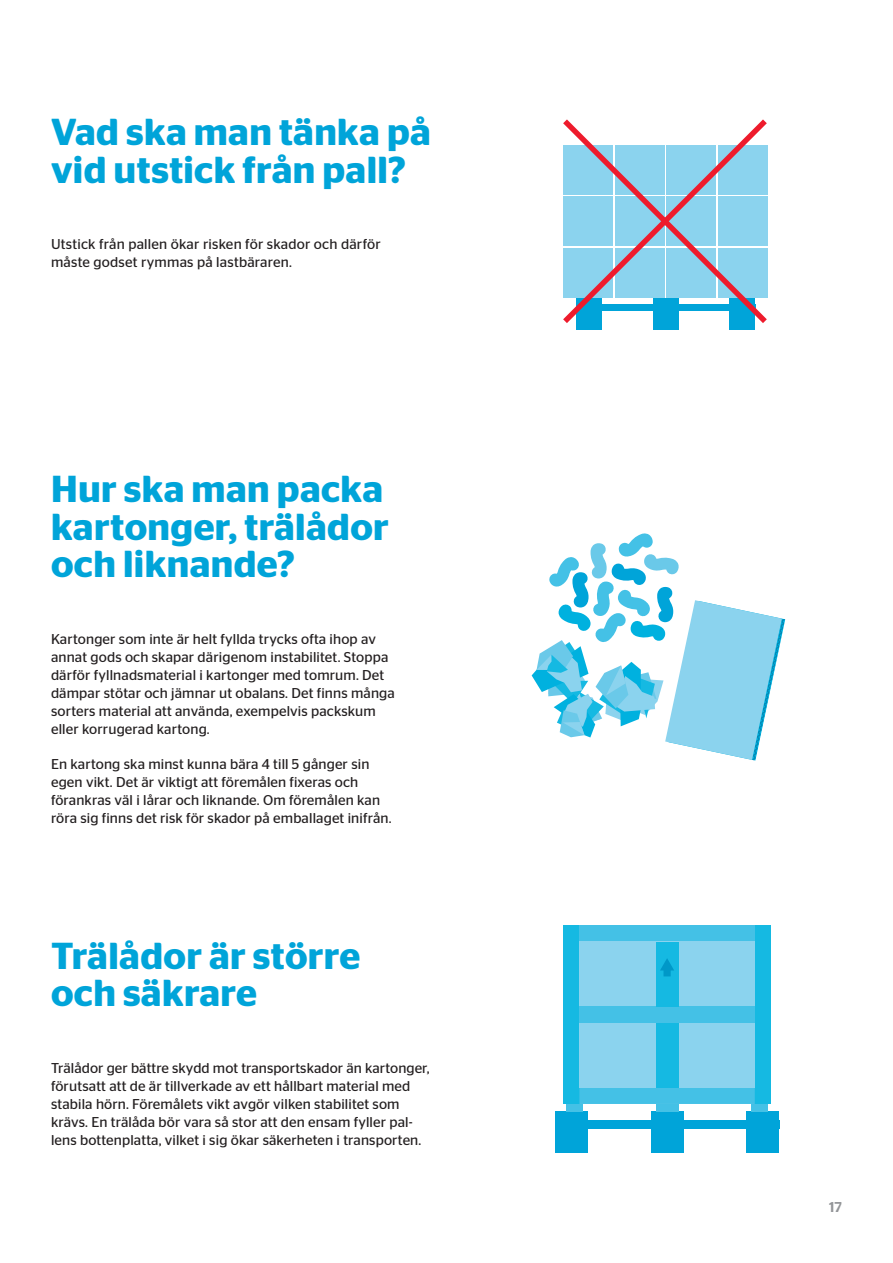
<style>
.page{position:relative;width:893px;height:1263px;background:#fff}
.page>*{position:absolute;margin:0;border:0;box-sizing:border-box;transform-origin:0 0}
.t1{font:600 37.5px/37.5px "Stag Sans";letter-spacing:.01em;color:#00a4d9}
.t2{font:14.25px/18px "Stag Sans";letter-spacing:.01em;color:#231f20}
.t3{font:500 14.25px "Stag Sans";color:#939598}
</style>
<div class="page">
<div style="left:576px;top:304px;width:26px;height:26px;background:#00a4d9"></div>
<div style="left:653px;top:304px;width:25px;height:26px;background:#00a4d9"></div>
<div style="left:729px;top:304px;width:26px;height:26px;background:#00a4d9"></div>
<svg style="left:563px;top:119px;width:205px;height:210px"></svg>
<svg style="left:532px;top:533px;width:254px;height:228px"></svg>
<div style="left:555px;top:1120px;width:32px;height:32px;background:#00a4d9"></div>
<div style="left:651px;top:1120px;width:32px;height:32px;background:#00a4d9"></div>
<div style="left:747px;top:1120px;width:32px;height:32px;background:#00a4d9"></div>
<div style="left:747px;top:1112px;width:32px;height:8px;background:#00a4d9"></div>
<div style="left:651px;top:1112px;width:32px;height:8px;background:#00a4d9"></div>
<div style="left:555px;top:1112px;width:32px;height:8px;background:#00a4d9"></div>
<div style="left:555px;top:1120px;width:224px;height:8px;background:#00a4d9"></div>
<div style="left:563px;top:925px;width:16px;height:179px;background:#15b9e2"></div>
<div style="left:567px;top:1104px;width:16px;height:8px;background:#44c1e6"></div>
<div style="left:751px;top:1104px;width:16px;height:8px;background:#44c1e6"></div>
<div style="left:656px;top:1104px;width:22px;height:8px;background:#44c1e6"></div>
<div style="left:755px;top:925px;width:16px;height:179px;background:#15b9e2"></div>
<div style="left:579px;top:925px;width:176px;height:17px;background:#44c1e6"></div>
<div style="left:579px;top:1088px;width:176px;height:16px;background:#44c1e6"></div>
<div style="left:579px;top:942px;width:176px;height:146px;background:#8bd3ee"></div>
<div style="left:579px;top:1006px;width:176px;height:17px;background:#44c1e6"></div>
<div style="left:656px;top:942px;width:22px;height:64px;background:#15b9e2"></div>
<div style="left:656px;top:1023px;width:22px;height:65px;background:#15b9e2"></div>
<div style="left:663px;top:968px;width:8px;height:8px;background:#0098c8"></div>
<svg style="left:660px;top:959px;width:14px;height:11px"></svg>
<h1 class="t1" style="left:51px;top:113px;width:381px">Vad ska man tänka på vid utstick från pall?</h1>
<p class="t2" style="left:51px;top:235px;width:331px">Utstick från pallen ökar risken för skador och därför måste godset rymmas på lastbäraren.</p>
<h1 class="t1" style="left:51px;top:470px;width:339px">Hur ska man packa kartonger, trälådor och liknande?</h1>
<p class="t2" style="left:51px;top:630px;width:345px">Kartonger som inte är helt fyllda trycks ofta ihop av annat gods och skapar därigenom instabilitet. Stoppa därför fyllnadsmaterial i kartonger med tomrum. Det dämpar stötar och jämnar ut obalans. Det finns många sorters material att använda, exempelvis packskum eller korrugerad kartong.</p>
<p class="t2" style="left:51px;top:755px;width:342px">En kartong ska minst kunna bära 4 till 5 gånger sin egen vikt. Det är viktigt att föremålen fixeras och förankras väl i lårar och liknande. Om föremålen kan röra sig finns det risk för skador på emballaget inifrån.</p>
<h1 class="t1" style="left:51px;top:937px;width:311px">Trälådor är större och säkrare</h1>
<p class="t2" style="left:51px;top:1059px;width:380px">Trälådor ger bättre skydd mot transportskador än kartonger, förutsatt att de är tillverkade av ett hållbart material med stabila hörn. Föremålets vikt avgör vilken stabilitet som krävs. En trälåda bör vara så stor att den ensam fyller pal&shy;lens bottenplatta, vilket i sig ökar säkerheten i transporten.</p>
<p class="t3" style="left:829px;top:1199px;width:14px">17</p>
</div>
